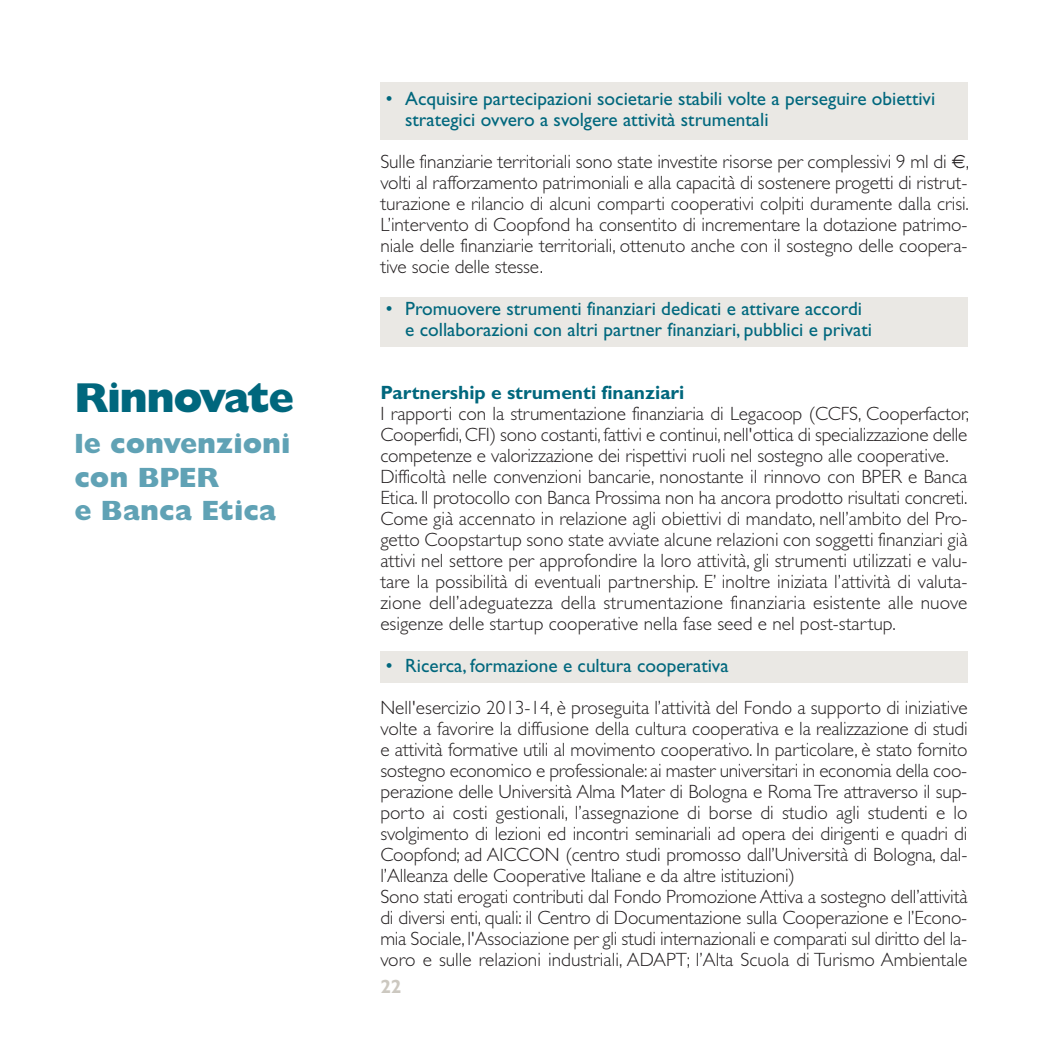
<style>
.page{position:relative;width:1042px;height:1042px;background:#fff}
.page>*{position:absolute;margin:0;border:0;box-sizing:border-box;transform-origin:0 0}
.t1{font:800 42px "Gill Sans";letter-spacing:-.035em;color:#00677d}
.t2{font:800 28px/33.6px "Gill Sans";color:#60a2b5}
.t3{font:300 19.25px/21px "Gill Sans";letter-spacing:-.01em;color:#231f20}
.t4{font:19.25px/21px "Gill Sans";color:#00677d}
.t5{font:700 19.25px "Gill Sans";color:#00677d}
.t6{font:700 19.25px "Gill Sans";color:#ccc8c0}
</style>
<div class="page">
<div style="left:380px;top:651px;width:587px;height:32px;background:#eae8e4"></div>
<div style="left:380px;top:82px;width:587px;height:57px;background:#eae8e4"></div>
<div style="left:380px;top:297px;width:587px;height:50px;background:#eae8e4"></div>
<h1 class="t1" style="left:74px;top:382px;width:221px">Rinnovate</h1>
<h2 class="t2" style="left:74px;top:429px;width:218px">le convenzioni con BPER<br>e Banca Etica</h2>
<p class="t4" style="left:405px;top:90px;width:531px;text-indent:-19px">• Acquisire partecipazioni societarie stabili volte a perseguire obiettivi strategici ovvero a svolgere attività strumentali</p>
<p class="t3" style="left:380px;top:153px;width:590px;text-align:justify">Sulle finanziarie territoriali sono state investite risorse per complessivi 9 ml di , volti al rafforzamento patrimoniali e alla capacità di sostenere progetti di ristrut&shy;turazione e rilancio di alcuni comparti cooperativi colpiti duramente dalla crisi.<br>L’intervento di Coopfond ha consentito di incrementare la dotazione patrimo&shy;niale delle finanziarie territoriali, ottenuto anche con il sostegno delle coopera&shy;tive socie delle stesse.</p>
<p class="t4" style="left:405px;top:300px;width:468px;text-indent:-19px">• Promuovere strumenti finanziari dedicati e attivare accordi e collaborazioni con altri partner finanziari, pubblici e privati</p>
<p class="t5" style="left:380px;top:385px;width:305px">Partnership e strumenti finanziari</p>
<p class="t3" style="left:380px;top:405px;width:590px">I rapporti con la strumentazione finanziaria di Legacoop (CCFS, Cooperfactor, Cooperfidi,CFI) sono costanti,fattivi e continui,nell'ottica di specializzazione delle competenze e valorizzazione dei rispettivi ruoli nel sostegno alle cooperative.<br>Difficoltà nelle convenzioni bancarie, nonostante il rinnovo con BPER e Banca Etica. Il protocollo con Banca Prossima non ha ancora prodotto risultati concreti.<br>Come già accennato in relazione agli obiettivi di mandato, nell’ambito del Pro&shy;getto Coopstartup sono state avviate alcune relazioni con soggetti finanziari già attivi nel settore per approfondire la loro attività, gli strumenti utilizzati e valu&shy;tare la possibilità di eventuali partnership. E’ inoltre iniziata l’attività di valuta&shy;zione dell’adeguatezza della strumentazione finanziaria esistente alle nuove esigenze delle startup cooperative nella fase seed e nel post-startup.</p>
<p class="t4" style="left:386px;top:657px;width:344px">• Ricerca, formazione e cultura cooperativa</p>
<p class="t3" style="left:380px;top:699px;width:589px">Nell'esercizio 2013-14, è proseguita l’attività del Fondo a supporto di iniziative volte a favorire la diffusione della cultura cooperativa e la realizzazione di studi e attività formative utili al movimento cooperativo. In particolare, è stato fornito sostegno economico e professionale:ai master universitari in economia della coo&shy;perazione delle Università Alma Mater di Bologna e RomaTre attraverso il sup&shy;porto ai costi gestionali, l’assegnazione di borse di studio agli studenti e lo svolgimento di lezioni ed incontri seminariali ad opera dei dirigenti e quadri di Coopfond; ad AICCON (centro studi promosso dall’Università di Bologna, dal&shy;l’Alleanza delle Cooperative Italiane e da altre istituzioni)<br>Sono stati erogati contributi dal Fondo Promozione Attiva a sostegno dell’attività di diversi enti, quali: il Centro di Documentazione sulla Cooperazione e l’Econo&shy;mia Sociale,l'Associazione per gli studi internazionali e comparati sul diritto del la&shy;voro e sulle relazioni industriali, ADAPT; l’Alta Scuola di Turismo Ambientale</p>
<p class="t6" style="left:380px;top:979px;width:23px">22</p>
</div>
